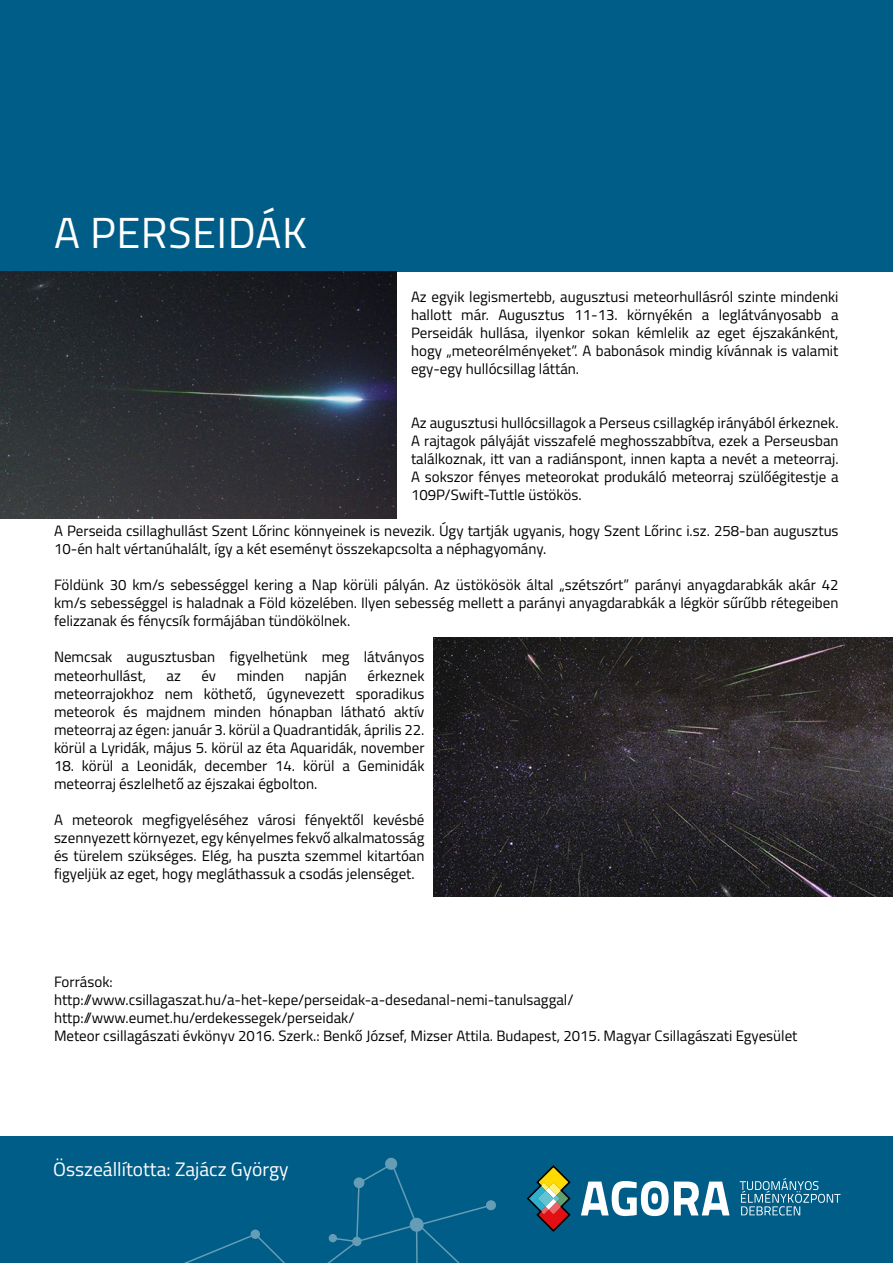
<style>
.page{position:relative;width:893px;height:1263px;background:#fff}
.page>*{position:absolute;margin:0;border:0;box-sizing:border-box;transform-origin:0 0}
.t1{font:43.5px "Titillium";letter-spacing:.01em;color:#fff}
.t2{font:19.5px "Titillium";color:#fff}
.t3{font:15px/18px "Titillium";color:#000;text-align:justify}
</style>
<div class="page">
<div style="left:0;top:1136px;width:893px;height:127px;background:#005d87"></div>
<div style="left:386px;top:1158px;width:10px;height:11px;background:#659db6;border-radius:50%"></div>
<div style="left:385px;top:1158px;width:12px;height:12px;border:2px solid #fff;border-radius:50%"></div>
<div style="left:486px;top:1200px;width:10px;height:10px;border:2px solid #fff;border-radius:50%"></div>
<svg style="left:184px;top:1162px;width:309px;height:101px"></svg>
<svg style="left:526px;top:1165px;width:45px;height:67px"></svg>
<svg style="left:581px;top:1181px;width:148px;height:35px"></svg>
<div style="left:651px;top:1193px;width:7px;height:11px;background:#fff;border-radius:50%"></div>
<svg style="left:740px;top:1178px;width:100px;height:37px"></svg>
<div style="left:0;top:0;width:893px;height:271px;background:#005d87"></div>
<img style="left:0;top:271px;width:396px;height:247px">
<img style="left:434px;top:638px;width:459px;height:258px">
<h1 class="t1" style="left:54px;top:201px;width:254px">A PERSEIDÁK</h1>
<p class="t3" style="left:411px;top:287px;width:429px">Az egyik legismertebb, augusztusi meteorhullásról szinte mindenki hallott már. Augusztus 11-13. környékén a leglátványosabb a Perseidák hullása, ilyenkor sokan kémlelik az eget éjszakánként, hogy „meteorélményeket”. A babonások mindig kívánnak is valamit egy-egy hullócsillag láttán.</p>
<p class="t3" style="left:411px;top:413px;width:429px">Az augusztusi hullócsillagok a Perseus csillagkép irányából érkeznek.<br>A rajtagok pályáját visszafelé meghosszabbítva, ezek a Perseusban találkoznak, itt van a radiánspont, innen kapta a nevét a meteorraj.<br>A sokszor fényes meteorokat produkáló meteorraj szülőégitestje a 109P/Swift-Tuttle üstökös.</p>
<p class="t3" style="left:54px;top:521px;width:786px">A Perseida csillaghullást Szent Lőrinc könnyeinek is nevezik. Úgy tartják ugyanis, hogy Szent Lőrinc i.sz. 258-ban augusztus<br>10-én halt vértanúhalált, így a két eseményt összekapcsolta a néphagyomány.</p>
<p class="t3" style="left:54px;top:575px;width:786px">Földünk 30 km/s sebességgel kering a Nap körüli pályán. Az üstökösök által „szétszórt” parányi anyagdarabkák akár 42 km/s sebességgel is haladnak a Föld közelében. Ilyen sebesség mellett a parányi anyagdarabkák a légkör sűrűbb rétegeiben felizzanak és fénycsík formájában tündökölnek.</p>
<p class="t3" style="left:54px;top:647px;width:372px">Nemcsak augusztusban figyelhetünk meg látványos meteorhullást,</p>
<p class="t3" style="left:54px;top:665px;width:372px;text-indent:314px">érkeznek meteorrajokhoz nem köthető, úgynevezett sporadikus meteorok és majdnem minden hónapban látható aktív meteorraj az égen: január 3. körül a Quadrantidák, április 22. körül a Lyridák, május 5. körül az éta Aquaridák, november</p>
<p class="t3" style="left:54px;top:755px;width:372px">18. körül a Leonidák, december 14. körül a Geminidák meteorraj észlelhető az éjszakai égbolton.</p>
<p class="t3" style="left:54px;top:809px;width:372px">A meteorok megfigyeléséhez városi fényektől kevésbé szennyezett környezet, egy kényelmes fekvő alkalmatosság és türelem szükséges. Elég, ha puszta szemmel kitartóan figyeljük az eget, hogy megláthassuk a csodás jelenséget.</p>
<p class="t3" style="left:167px;top:665px;width:16px">az</p>
<p class="t3" style="left:201px;top:665px;width:16px">év</p>
<p class="t3" style="left:237px;top:665px;width:49px">minden</p>
<p class="t3" style="left:305px;top:665px;width:44px">napján</p>
<p class="t3" style="left:54px;top:971px;width:745px;text-align:left">Források:<br>http://www.csillagaszat.hu/a-het-kepe/perseidak-a-desedanal-nemi-tanulsaggal/ http://www.eumet.hu/erdekessegek/perseidak/<br>Meteor csillagászati évkönyv 2016. Szerk.: Benkő József, Mizser Attila. Budapest, 2015. Magyar Csillagászati Egyesület</p>
<h2 class="t2" style="left:53px;top:1155px;width:237px">Összeállította: Zajácz György</h2>
</div>
